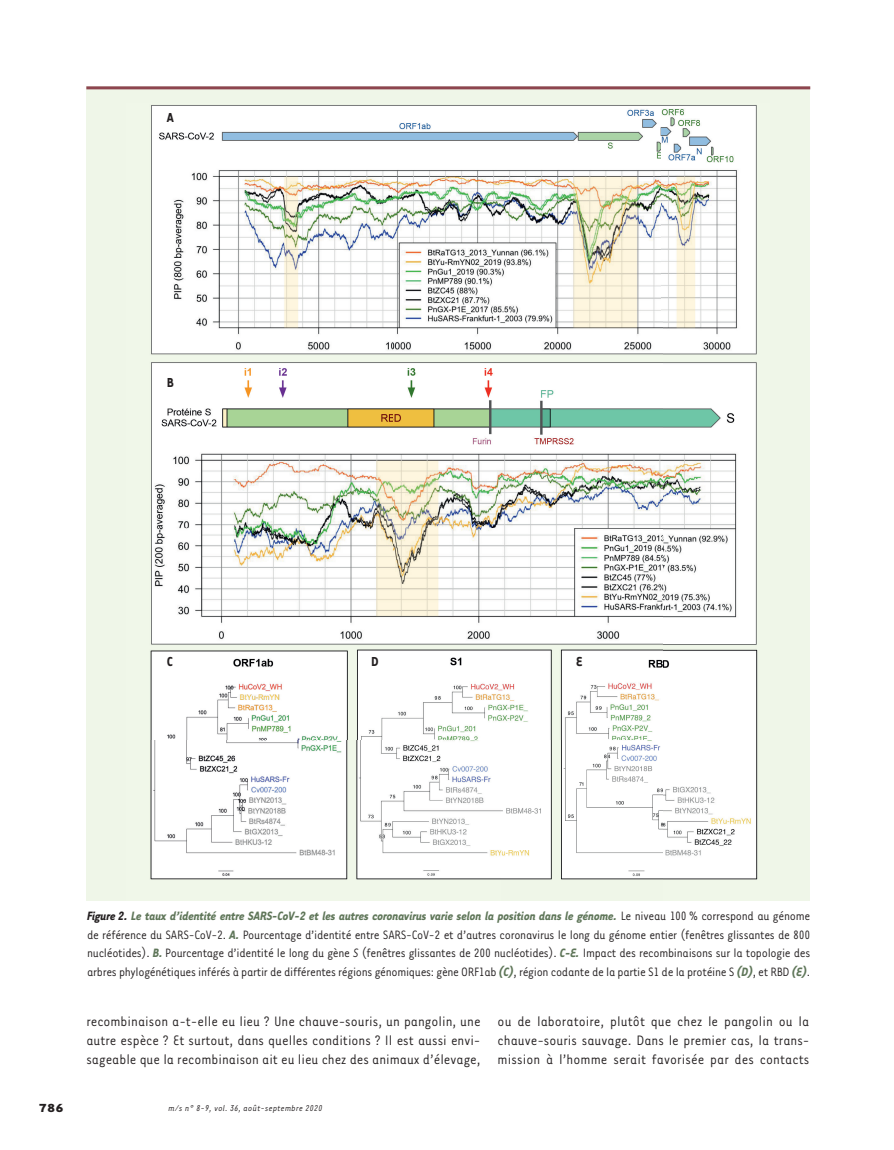
<style>
.page{position:relative;width:894px;height:1150px;background:#fff}
.page>*{position:absolute;margin:0;border:0;box-sizing:border-box;transform-origin:0 0}
.t1{font:15.75px/18.9px "Tarzana Narrow";color:#231f20;text-align:justify}
.t2{font:700 15px "Tarzana Narrow";color:#231f20}
.t3{font:13.95px/18.9px "Tarzana Narrow";letter-spacing:-.02em;color:#231f20;text-align:justify}
.t4{font:700 13.5px "Tarzana Wide";color:#231f20}
.t5{font:italic 9.75px "Tarzana Narrow";letter-spacing:.025em;color:#231f20}
.s1{font-weight:700;font-style:italic}
.s2{font-weight:700;font-style:italic;color:#5f7659}
.s3{font-style:italic}
</style>
<div class="page">
<div style="left:86px;top:86px;width:723px;height:814px;background:#eff6e8"></div>
<img style="left:150px;top:105px;width:608px;height:775px">
<div style="left:161px;top:109px;width:17px;height:17px;background:#fff;border-radius:50%"></div>
<div style="left:161px;top:374px;width:17px;height:17px;background:#fff;border-radius:50%"></div>
<div style="left:161px;top:653px;width:17px;height:17px;background:#fff;border-radius:50%"></div>
<div style="left:366px;top:653px;width:17px;height:17px;background:#fff;border-radius:50%"></div>
<div style="left:570px;top:653px;width:17px;height:17px;background:#fff;border-radius:50%"></div>
<hr style="left:86px;top:86px;width:724px;height:3px;background:#8d454f">
<p class="t2" style="left:167px;top:108px;width:9px">A</p>
<p class="t2" style="left:167px;top:373px;width:9px">B</p>
<p class="t2" style="left:167px;top:652px;width:7px">C</p>
<p class="t2" style="left:371px;top:652px;width:9px">D</p>
<p class="t2" style="left:576px;top:652px;width:8px">E</p>
<p class="t3" style="left:87px;top:905px;width:724px"><span class="s1">Figure 2.</span> <span class="s2">Le taux d’identité entre SARS-CoV-2 et les autres coronavirus varie selon la position dans le génome.</span> Le niveau 100 % correspond au génome de référence du SARS-CoV-2. <span class="s2">A.</span> Pourcentage d’identité entre SARS-CoV-2 et d’autres coronavirus le long du génome entier (fenêtres glissantes de 800 nucléotides). <span class="s2">B.</span> Pourcentage d’identité le long du gène <span class="s3">S</span> (fenêtres glissantes de 200 nucléotides). <span class="s2">C-E.</span> Impact des recombinaisons sur la topologie des arbres phylogénétiques inférés à partir de différentes régions génomiques: gène ORF1ab <span class="s2">(C)</span>, région codante de la partie S1 de la protéine S <span class="s2">(D)</span>, et RBD <span class="s2">(E)</span>.</p>
<p class="t1" style="left:86px;top:1010px;width:396px">recombinaison a-t-elle eu lieu ? Une chauve-souris, un pangolin, une autre espèce ? Et surtout, dans quelles conditions ? Il est aussi envi&shy;sageable que la recombinaison ait eu lieu chez des animaux d’élevage,</p>
<p class="t1" style="left:497px;top:1010px;width:313px">ou de laboratoire, plutôt que chez le pangolin ou la chauve-souris sauvage. Dans le premier cas, la trans&shy;mission à l’homme serait favorisée par des contacts</p>
<p class="t4" style="left:39px;top:1098px;width:26px">786</p>
<p class="t5" style="left:169px;top:1101px;width:155px">m/s n° 8-9, vol. 36, août-septembre 2020</p>
</div>
